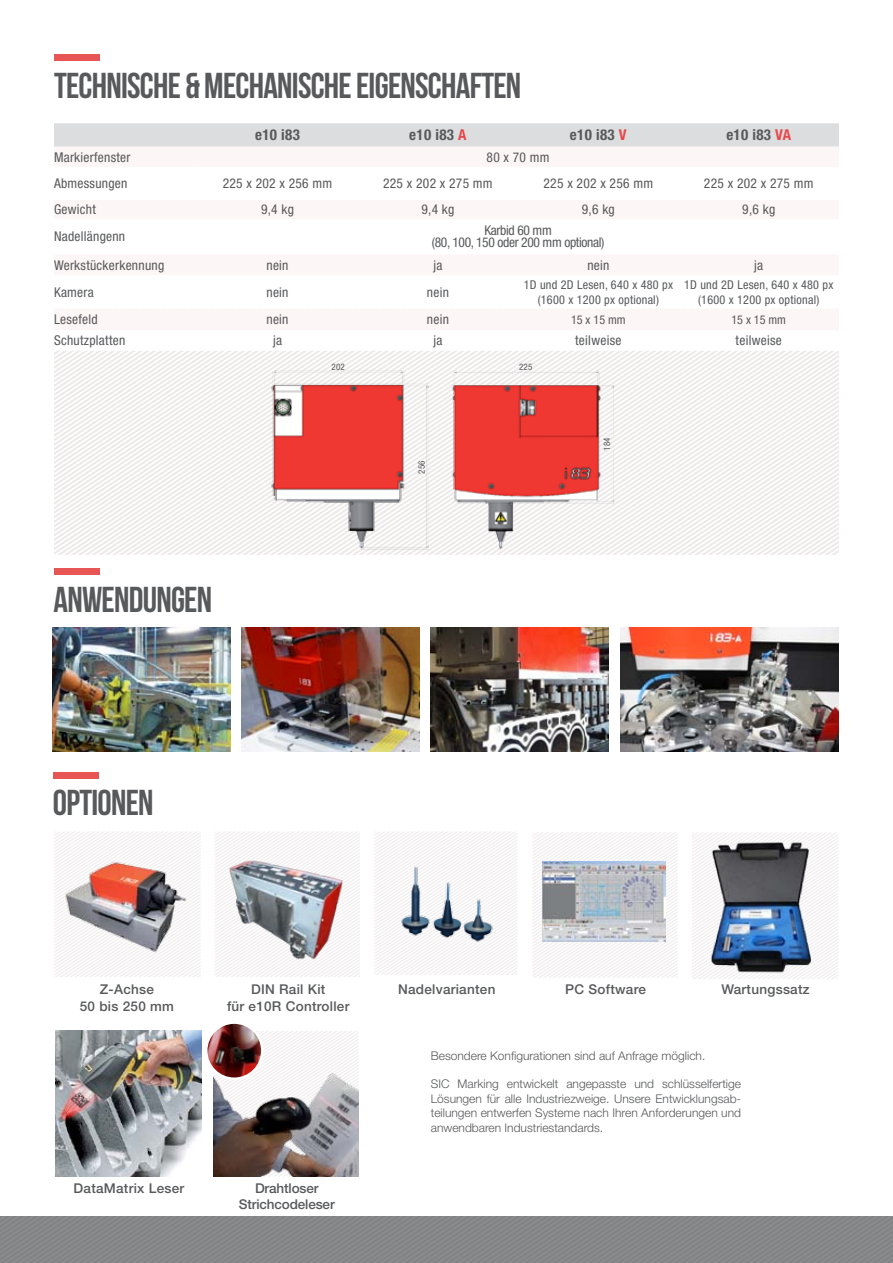
<style>
.page{position:relative;width:893px;height:1263px;background:#fff}
.page>*{position:absolute;margin:0;border:0;box-sizing:border-box;transform-origin:0 0}
.t1{font:36px "Bebas Neue";letter-spacing:-.02em;color:#58595b}
.t2{font:700 condensed 15px "Helvetica Neue LT Pro";letter-spacing:.02em;color:#58595b}
.t3{font:condensed 13.5px "Helvetica Neue LT Pro";letter-spacing:.02em;color:#58595b}
.t4{font:500 13.5px/16.2px "Helvetica Neue LT Pro";letter-spacing:.02em;color:#58595b;text-align:center}
.t5{font:condensed 13.5px/12px "Helvetica Neue LT Pro";letter-spacing:-.025em;color:#58595b;text-align:center}
.t6{font:500 13.5px/16.2px "Helvetica Neue LT Pro";letter-spacing:-.01em;color:#58595b;text-align:center}
.t7{font:condensed 12.15px/14.5px "Helvetica Neue LT Pro";letter-spacing:.02em;color:#58595b;text-align:center}
.t8{font:300 12px/14.4px "Helvetica Neue LT Pro";color:#58595b;text-align:justify}
.t9{font:condensed 9px "Helvetica Neue LT Pro";letter-spacing:.02em;color:#58595b}
.s1{color:#e6494d}
</style>
<div class="page">
<svg style="left:529px;top:351px;width:310px;height:11px"></svg>
<svg style="left:536px;top:355px;width:303px;height:7px"></svg>
<svg style="left:543px;top:359px;width:296px;height:5px"></svg>
<svg style="left:626px;top:368px;width:213px;height:5px"></svg>
<svg style="left:626px;top:377px;width:213px;height:5px"></svg>
<svg style="left:626px;top:386px;width:213px;height:169px"></svg>
<svg style="left:54px;top:123px;width:785px;height:24px;background:#ddddde"></svg>
<div style="left:54px;top:569px;width:45px;height:6px;background:#e75654"></div>
<img style="left:53px;top:628px;width:177px;height:124px">
<img style="left:242px;top:628px;width:177px;height:124px">
<img style="left:431px;top:628px;width:178px;height:124px">
<img style="left:267px;top:362px;width:359px;height:193px">
<div style="left:54px;top:832px;width:147px;height:145px;background:#f7f6f6"></div>
<div style="left:215px;top:832px;width:145px;height:145px;background:#f7f6f6"></div>
<div style="left:257px;top:1031px;width:102px;height:145px;background:#f7f6f6"></div>
<div style="left:692px;top:833px;width:146px;height:146px;background:#f7f6f6"></div>
<div style="left:374px;top:832px;width:143px;height:143px;background:#f7f6f6"></div>
<img style="left:704px;top:833px;width:118px;height:146px">
<img style="left:56px;top:1031px;width:145px;height:145px">
<img style="left:222px;top:856px;width:125px;height:108px">
<img style="left:59px;top:854px;width:142px;height:104px">
<img style="left:400px;top:856px;width:98px;height:101px">
<div style="left:533px;top:832px;width:145px;height:146px;background:#f7f6f6"></div>
<img style="left:543px;top:861px;width:123px;height:81px">
<img style="left:213px;top:1067px;width:145px;height:109px">
<img style="left:206px;top:1023px;width:56px;height:56px;border-radius:28px">
<div style="left:205px;top:1021px;width:58px;height:59px;border:2px solid #fff;border-radius:50%"></div>
<div style="left:54px;top:772px;width:45px;height:6px;background:#e75654"></div>
<img style="left:620px;top:628px;width:219px;height:124px">
<div style="left:55px;top:54px;width:45px;height:6px;background:#e75654"></div>
<div style="left:0;top:1217px;width:893px;height:46px;background:#86878a"></div>
<h1 class="t1" style="left:54px;top:66px;width:14px">TECHNI</h1>
<h1 class="t1" style="left:127px;top:66px;width:396px">SCHE &amp; MECHANISCHE EIGENSCHAFTEN</h1>
<p class="t2" style="left:255px;top:126px;width:46px">e10 i83</p>
<p class="t2" style="left:409px;top:126px;width:59px">e10 i83 <span class="s1">A</span></p>
<p class="t2" style="left:570px;top:126px;width:58px">e10 i83 <span class="s1">V</span></p>
<p class="t2" style="left:726px;top:126px;width:66px">e10 i83 <span class="s1">VA</span></p>
<p class="t3" style="left:54px;top:149px;width:78px">Markierfenster</p>
<p class="t3" style="left:487px;top:149px;width:65px">80 x 70 mm</p>
<p class="t3" style="left:54px;top:176px;width:75px">Abmessungen</p>
<p class="t3" style="left:223px;top:176px;width:111px">225 x 202 x 256 mm</p>
<p class="t3" style="left:383px;top:176px;width:111px">225 x 202 x 275 mm</p>
<p class="t3" style="left:544px;top:176px;width:111px">225 x 202 x 256 mm</p>
<p class="t3" style="left:704px;top:176px;width:111px">225 x 202 x 275 mm</p>
<p class="t3" style="left:54px;top:202px;width:43px">Gewicht</p>
<p class="t3" style="left:261px;top:202px;width:35px">9,4 kg</p>
<p class="t3" style="left:421px;top:202px;width:35px">9,4 kg</p>
<p class="t3" style="left:582px;top:202px;width:35px">9,6 kg</p>
<p class="t3" style="left:742px;top:202px;width:35px">9,6 kg</p>
<p class="t3" style="left:54px;top:229px;width:73px">Nadellängenn</p>
<p class="t5" style="left:432px;top:225px;width:174px">Karbid 60 mm<br>(80, 100, 150 oder 200 mm optional)</p>
<p class="t3" style="left:54px;top:257px;width:112px">Werkstückerkennung</p>
<p class="t3" style="left:266px;top:257px;width:24px">nein</p>
<p class="t3" style="left:433px;top:257px;width:11px">ja</p>
<p class="t3" style="left:587px;top:257px;width:24px">nein</p>
<p class="t3" style="left:754px;top:257px;width:11px">ja</p>
<p class="t3" style="left:54px;top:284px;width:41px">Kamera</p>
<p class="t3" style="left:266px;top:284px;width:24px">nein</p>
<p class="t3" style="left:427px;top:284px;width:24px">nein</p>
<p class="t7" style="left:524px;top:277px;width:151px">1D und 2D Lesen, 640 x 480 px (1600 x 1200 px optional)</p>
<p class="t7" style="left:684px;top:277px;width:151px">1D und 2D Lesen, 640 x 480 px (1600 x 1200 px optional)</p>
<p class="t3" style="left:54px;top:311px;width:45px">Lesefeld</p>
<p class="t3" style="left:266px;top:311px;width:24px">nein</p>
<p class="t3" style="left:427px;top:311px;width:24px">nein</p>
<p class="t7" style="left:571px;top:312px;width:56px">15 x 15 mm</p>
<p class="t7" style="left:731px;top:312px;width:56px">15 x 15 mm</p>
<p class="t3" style="left:54px;top:332px;width:73px">Schutzplatten</p>
<p class="t3" style="left:273px;top:332px;width:11px">ja</p>
<p class="t3" style="left:433px;top:332px;width:11px">ja</p>
<p class="t3" style="left:575px;top:332px;width:48px">teilweise</p>
<p class="t3" style="left:736px;top:332px;width:48px">teilweise</p>
<h1 class="t1" style="left:53px;top:580px;width:160px">ANWENDUNGEN</h1>
<h1 class="t1" style="left:53px;top:783px;width:102px">OPTIONEN</h1>
<p class="t9" style="left:332px;top:362px;width:15px">202</p>
<p class="t9" style="left:519px;top:362px;width:15px">225</p>
<p class="t9" style="left:416px;top:474px;width:15px;rotate:-90deg">256</p>
<p class="t9" style="left:602px;top:450px;width:15px;rotate:-90deg">184</p>
<p class="t4" style="left:565px;top:981px;width:82px">PC Software</p>
<p class="t4" style="left:100px;top:981px;width:56px">Z-Achse</p>
<p class="t4" style="left:721px;top:981px;width:90px">Wartungssatz</p>
<p class="t4" style="left:80px;top:998px;width:96px">50 bis 250 mm</p>
<p class="t4" style="left:227px;top:981px;width:124px">DIN Rail Kit<br>für e10R Controller</p>
<p class="t4" style="left:398px;top:981px;width:99px">Nadelvarianten</p>
<p class="t4" style="left:74px;top:1179px;width:112px">DataMatrix Leser</p>
<p class="t6" style="left:239px;top:1179px;width:97px">Drahtloser<br>Strichcodeleser</p>
<p class="t8" style="left:431px;top:1048px;width:276px">Besondere Konfigurationen sind auf Anfrage möglich.</p>
<p class="t8" style="left:431px;top:1077px;width:312px">SIC Marking entwickelt angepasste und schlüsselfertige Lösungen für alle Industriezweige. Unsere Entwicklungsab&shy;teilungen entwerfen Systeme nach Ihren Anforderungen und anwendbaren Industriestandards.</p>
</div>
